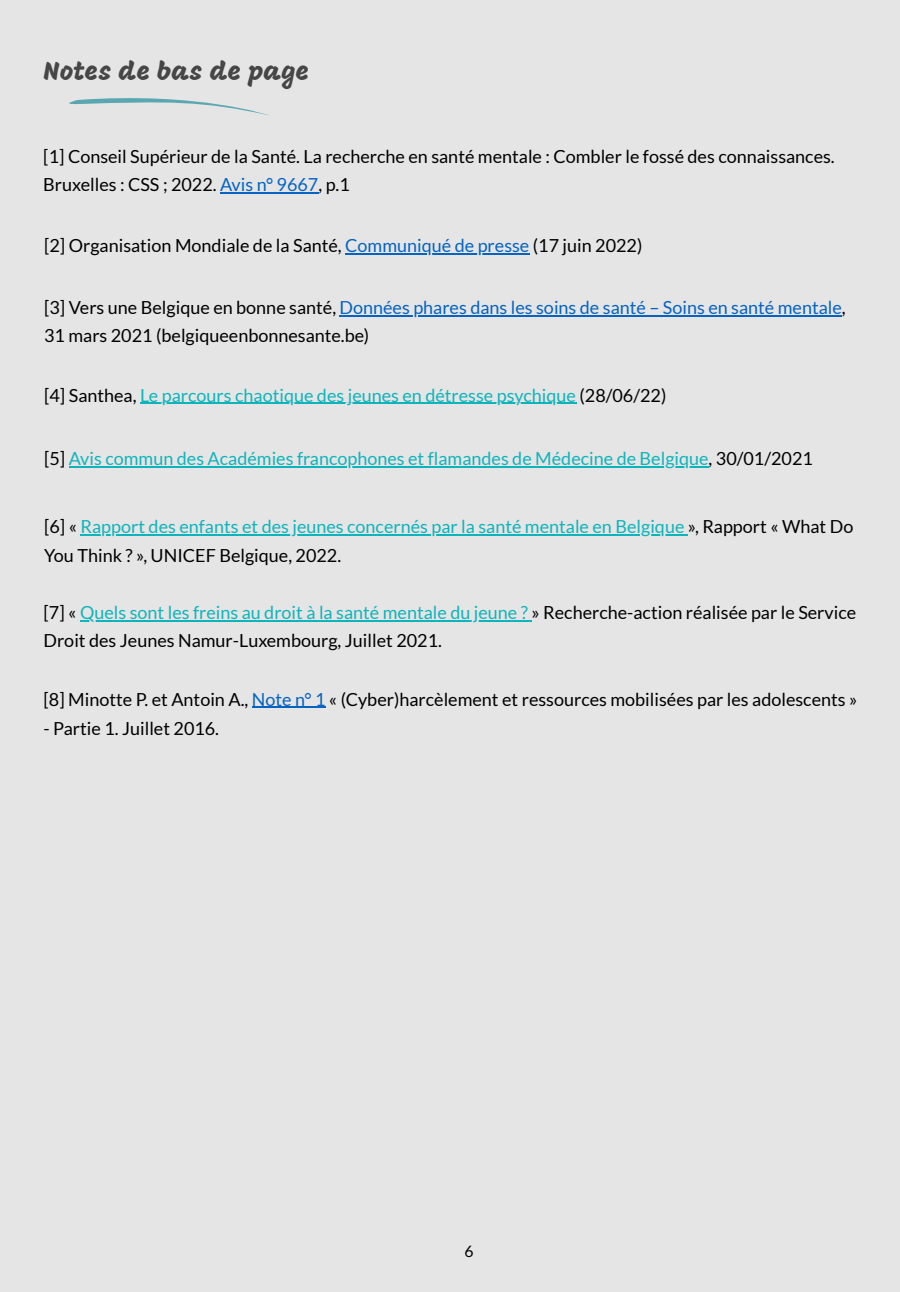
<style>
.page{position:relative;width:900px;height:1292px;background:#fff}
.page>*{position:absolute;margin:0;border:0;box-sizing:border-box;transform-origin:0 0}
.t1{font:25.9px "Mogra";color:#464646}
.t2{font:18px/28.1px "Lato";color:#000}
.t3{font:18px/28.1px "Lato";color:#0fb4bb}
.t4{font:15.75px "Lato";color:#000}
.s1{color:#0563c1}
.s2{color:#000}
.s3{color:#0fb4bb}
</style>
<div class="page">
<div style="left:0;top:0;width:900px;height:1291px;background:#e5e5e5"></div>
<hr style="left:220px;top:192px;width:98px;height:2px;background:#0563c1">
<hr style="left:345px;top:253px;width:184px;height:1px;background:#0563c1">
<hr style="left:340px;top:315px;width:502px;height:1px;background:#0563c1">
<hr style="left:140px;top:403px;width:436px;height:1px;background:#0fb4bb">
<hr style="left:69px;top:466px;width:640px;height:1px;background:#0fb4bb">
<hr style="left:81px;top:534px;width:607px;height:2px;background:#0fb4bb">
<hr style="left:80px;top:620px;width:451px;height:1px;background:#0fb4bb">
<hr style="left:252px;top:706px;width:73px;height:2px;background:#0563c1">
<svg style="left:69px;top:98px;width:200px;height:18px"></svg>
<h1 class="t1" style="left:43px;top:60px;width:267px">Notes de bas de page</h1>
<p class="t2" style="left:43px;top:142px;width:793px">[1] Conseil Supérieur de la Santé. La recherche en santé mentale : Combler le fossé des connaissances.<br>Bruxelles : CSS ; 2022. <span class="s1">Avis n° 9667</span>, p.1</p>
<p class="t2" style="left:44px;top:231px;width:600px">[2] Organisation Mondiale de la Santé, <span class="s1">Communiqué de presse</span> (17 juin 2022)</p>
<p class="t2" style="left:44px;top:293px;width:803px">[3] Vers une Belgique en bonne santé, <span class="s1">Données phares dans les soins de santé – Soins en santé mentale</span>,<br>31 mars 2021 (belgiqueenbonnesante.be)</p>
<p class="t3" style="left:44px;top:381px;width:624px"><span class="s2">[4] Santhea,</span> Le parcours chaotique des jeunes en détresse psychique <span class="s2">(28/06/22)</span></p>
<p class="t3" style="left:44px;top:444px;width:770px"><span class="s2">[5]</span> Avis commun des Académies francophones et flamandes de Médecine de Belgique<span class="s2">, 30/01/2021</span></p>
<p class="t3" style="left:44px;top:512px;width:811px"><span class="s2">[6] «</span> Rapport des enfants et des jeunes concernés par la santé mentale en Belgique <span class="s2">», Rapport « What Do<br>You Think ? », UNICEF Belgique, 2022.</span></p>
<p class="t2" style="left:44px;top:598px;width:814px">[7] « <span class="s3">Quels sont les freins au droit à la santé mentale du jeune ?</span> » Recherche-action réalisée par le Service<br>Droit des Jeunes Namur-Luxembourg, Juillet 2021.</p>
<p class="t2" style="left:44px;top:684px;width:815px">[8] Minotte P. et Antoin A., <span class="s1">Note n° 1</span> « (Cyber)harcèlement et ressources mobilisées par les adolescents »</p>
<p class="t2" style="left:44px;top:714px;width:177px">- Partie 1. Juillet 2016.</p>
<p class="t4" style="left:464px;top:1241px;width:11px">6</p>
</div>
